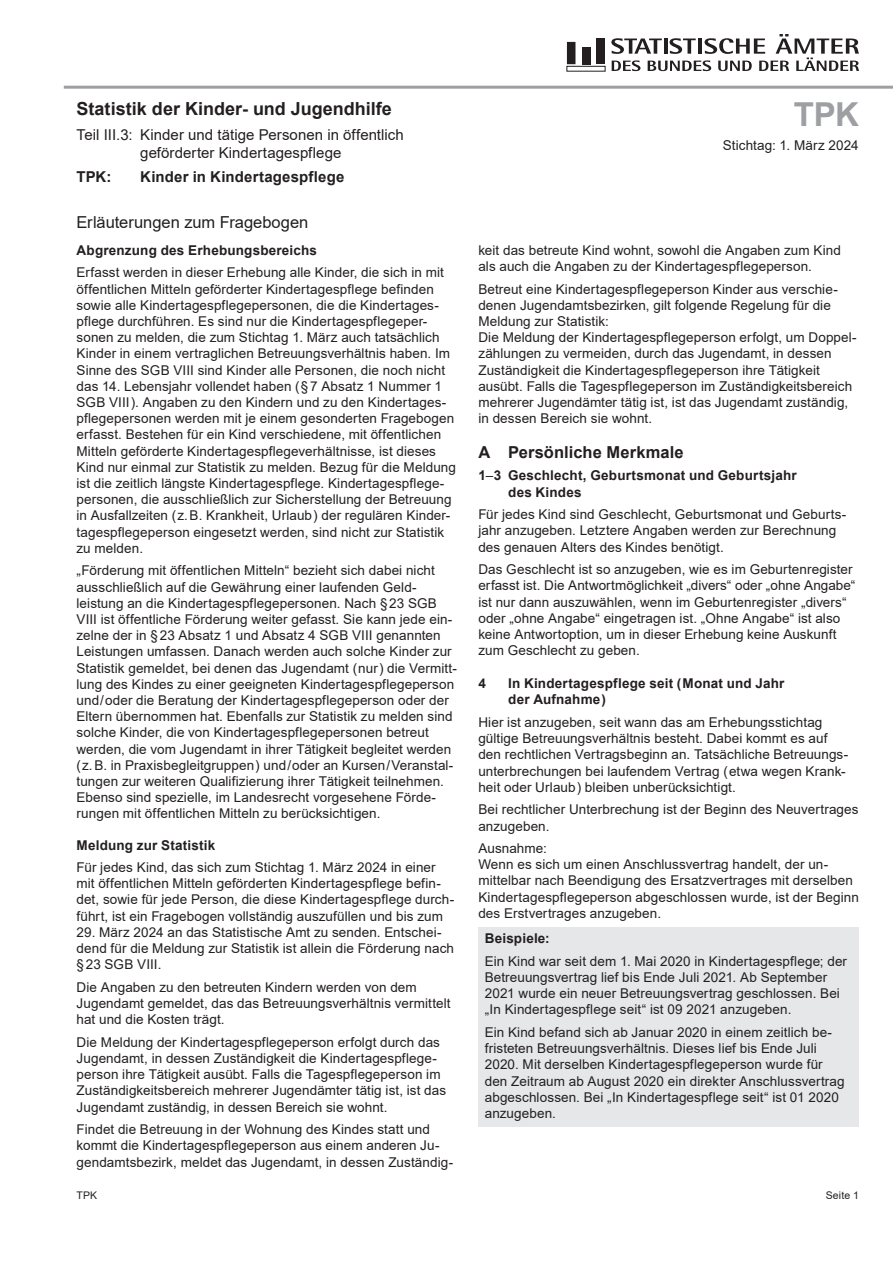
<style>
.page{position:relative;width:893px;height:1263px;background:#fff}
.page>*{position:absolute;margin:0;border:0;box-sizing:border-box;transform-origin:0 0}
.t1{font:700 33px "Arial";color:#9d9fa2}
.t2{font:700 18px "Arial";color:#231f20}
.t3{font:16.5px "Arial";color:#231f20}
.t4{font:700 16.5px "Arial";letter-spacing:.005em;color:#231f20}
.t5{font:15px/18px "Arial";letter-spacing:.005em;color:#231f20;text-align:center}
.t6{font:700 15px "Arial";letter-spacing:.01em;color:#231f20}
.t7{font:13.5px/16.2px "Arial";letter-spacing:.005em;color:#231f20}
.t8{font:700 13.5px/16.2px "Arial";letter-spacing:.015em;color:#231f20}
.t9{font:10.5px "Arial";letter-spacing:.015em;color:#231f20}
.s1{font-weight:400}
</style>
<div class="page">
<div style="left:566px;top:66px;width:39px;height:5px;border:1px solid #231f20"></div>
<div style="left:597px;top:39px;width:8px;height:25px;background:#231f20"></div>
<div style="left:567px;top:42px;width:8px;height:22px;background:#231f20"></div>
<div style="left:582px;top:47px;width:8px;height:17px;background:#231f20"></div>
<svg style="left:611px;top:34px;width:248px;height:37px"></svg>
<div style="left:478px;top:927px;width:381px;height:200px;background:#e6e7e9"></div>
<hr style="left:64px;top:86px;width:829px;height:3px;background:#9d9fa2">
<h2 class="t2" style="left:77px;top:96px;width:317px">Statistik der Kinder- und Jugendhilfe</h2>
<p class="t5" style="left:77px;top:125px;width:329px">Teil III.3: Kinder und tätige Personen in öffentlich geförderter Kindertagespflege</p>
<p class="t6" style="left:77px;top:166px;width:36px">TPK:</p>
<p class="t6" style="left:140px;top:166px;width:206px">Kinder in Kindertagespflege</p>
<p class="t3" style="left:77px;top:211px;width:233px">Erläuterungen zum Fragebogen</p>
<p class="t8" style="left:77px;top:242px;width:242px">Abgrenzung des Erhebungsbereichs</p>
<p class="t7" style="left:77px;top:264px;width:381px">Erfasst werden in dieser Erhebung alle Kinder, die sich in mit öffentlichen Mitteln geförderter Kindertagespflege befinden sowie alle Kindertagespflegepersonen, die die Kindertages&shy;pflege durchführen. Es sind nur die Kindertagespflegeper&shy;sonen zu melden, die zum Stichtag 1. März auch tatsächlich Kinder in einem vertraglichen Betreuungsverhältnis haben. Im Sinne des SGB VIII sind Kinder alle Personen, die noch nicht das 14. Lebensjahr vollendet haben ( §7 Absatz 1 Nummer 1<br>SGB VIII ). Angaben zu den Kindern und zu den Kindertages&shy;pflegepersonen werden mit je einem gesonderten Fragebogen erfasst. Bestehen für ein Kind verschiedene, mit öffentlichen Mitteln geförderte Kindertagespflegeverhältnisse, ist dieses Kind nur einmal zur Statistik zu melden. Bezug für die Meldung ist die zeitlich längste Kindertagespflege. Kindertagespflege&shy;personen, die ausschließlich zur Sicherstellung der Betreuung in Ausfallzeiten ( z.B. Krankheit, Urlaub ) der regulären Kinder&shy;tagespflegeperson eingesetzt werden, sind nicht zur Statistik zu melden.</p>
<p class="t7" style="left:77px;top:562px;width:382px">„Förderung mit öffentlichen Mitteln“ bezieht sich dabei nicht ausschließlich auf die Gewährung einer laufenden Geld&shy;leistung an die Kindertagespflegepersonen. Nach §23 SGB VIII ist öffentliche Förderung weiter gefasst. Sie kann jede ein&shy;zelne der in §23 Absatz 1 und Absatz 4 SGB VIII genannten Leistungen umfassen. Danach werden auch solche Kinder zur Statistik gemeldet, bei denen das Jugendamt ( nur ) die Vermitt&shy;lung des Kindes zu einer geeigneten Kindertagespflegeperson und / oder die Beratung der Kindertagespflegeperson oder der Eltern übernommen hat. Ebenfalls zur Statistik zu melden sind solche Kinder, die von Kindertagespflegepersonen betreut werden, die vom Jugendamt in ihrer Tätigkeit begleitet werden ( z.B. in Praxisbegleitgruppen ) und / oder an Kursen / Veranstal&shy;tungen zur weiteren Qualifizierung ihrer Tätigkeit teilnehmen.<br>Ebenso sind spezielle, im Landesrecht vorgesehene Förde&shy;rungen mit öffentlichen Mitteln zu berücksichtigen.</p>
<p class="t8" style="left:77px;top:837px;width:140px">Meldung zur Statistik</p>
<p class="t7" style="left:77px;top:859px;width:379px">Für jedes Kind, das sich zum Stichtag 1. März 2024 in einer mit öffentlichen Mitteln geförderten Kindertagespflege befin&shy;det, sowie für jede Person, die diese Kindertagespflege durch&shy;führt, ist ein Fragebogen vollständig auszufüllen und bis zum</p>
<p class="t7" style="left:77px;top:924px;width:379px">29. März 2024 an das Statistische Amt zu senden. Entschei&shy;dend für die Meldung zur Statistik ist allein die Förderung nach §23 SGB VIII.</p>
<p class="t7" style="left:77px;top:979px;width:375px">Die Angaben zu den betreuten Kindern werden von dem<br>Jugendamt gemeldet, das das Betreuungsverhältnis vermittelt hat und die Kosten trägt.</p>
<p class="t7" style="left:77px;top:1034px;width:371px">Die Meldung der Kindertagespflegeperson erfolgt durch das Jugendamt, in dessen Zuständigkeit die Kindertagespflege&shy;person ihre Tätigkeit ausübt. Falls die Tagespflegeperson im Zuständigkeitsbereich mehrerer Jugendämter tätig ist, ist das Jugendamt zuständig, in dessen Bereich sie wohnt.</p>
<p class="t7" style="left:77px;top:1121px;width:378px">Findet die Betreuung in der Wohnung des Kindes statt und kommt die Kindertagespflegeperson aus einem anderen Ju&shy;gendamtsbezirk, meldet das Jugendamt, in dessen Zuständig-</p>
<h1 class="t1" style="left:794px;top:91px;width:67px">TPK</h1>
<p class="t7" style="left:723px;top:137px;width:138px">Stichtag: 1. März 2024</p>
<p class="t7" style="left:478px;top:242px;width:364px">keit das betreute Kind wohnt, sowohl die Angaben zum Kind als auch die Angaben zu der Kindertagespflegeperson.</p>
<p class="t7" style="left:478px;top:281px;width:379px">Betreut eine Kindertagespflegeperson Kinder aus verschie&shy;denen Jugendamtsbezirken, gilt folgende Regelung für die Meldung zur Statistik:<br>Die Meldung der Kindertagespflegeperson erfolgt, um Doppel&shy;zählungen zu vermeiden, durch das Jugendamt, in dessen Zuständigkeit die Kindertagespflegeperson ihre Tätigkeit ausübt. Falls die Tagespflegeperson im Zuständigkeitsbereich mehrerer Jugendämter tätig ist, ist das Jugendamt zuständig, in dessen Bereich sie wohnt.</p>
<p class="t4" style="left:478px;top:440px;width:207px">A Persönliche Merkmale</p>
<p class="t8" style="left:508px;top:468px;width:290px;text-indent:-30px">1<span class="s1">–</span>3 Geschlecht, Geburtsmonat und Geburtsjahr des Kindes</p>
<p class="t7" style="left:478px;top:506px;width:369px">Für jedes Kind sind Geschlecht, Geburtsmonat und Geburts&shy;jahr anzugeben. Letztere Angaben werden zur Berechnung des genauen Alters des Kindes benötigt.</p>
<p class="t7" style="left:478px;top:561px;width:379px">Das Geschlecht ist so anzugeben, wie es im Geburtenregister erfasst ist. Die Antwortmöglichkeit „divers“ oder „ohne Angabe“ ist nur dann auszuwählen, wenn im Geburtenregister „divers“ oder „ohne Angabe“ eingetragen ist. „Ohne Angabe“ ist also keine Antwortoption, um in dieser Erhebung keine Auskunft zum Geschlecht zu geben.</p>
<p class="t8" style="left:478px;top:675px;width:9px">4</p>
<p class="t8" style="left:508px;top:675px;width:278px">In Kindertagespflege seit ( Monat und Jahr der Aufnahme )</p>
<p class="t7" style="left:478px;top:714px;width:371px">Hier ist anzugeben, seit wann das am Erhebungsstichtag gültige Betreuungsverhältnis besteht. Dabei kommt es auf den rechtlichen Vertragsbeginn an. Tatsächliche Betreuungs&shy;unterbrechungen bei laufendem Vertrag ( etwa wegen Krank&shy;heit oder Urlaub ) bleiben unberücksichtigt.</p>
<p class="t7" style="left:478px;top:801px;width:382px">Bei rechtlicher Unterbrechung ist der Beginn des Neuvertrages anzugeben.</p>
<p class="t7" style="left:478px;top:840px;width:382px">Ausnahme:<br>Wenn es sich um einen Anschlussvertrag handelt, der un&shy;mittelbar nach Beendigung des Ersatzvertrages mit derselben Kindertagespflegeperson abgeschlossen wurde, ist der Beginn des Erstvertrages anzugeben.</p>
<p class="t8" style="left:485px;top:930px;width:67px">Beispiele:</p>
<p class="t7" style="left:485px;top:953px;width:364px">Ein Kind war seit dem 1. Mai 2020 in Kindertagespflege; der Betreuungsvertrag lief bis Ende Juli 2021. Ab September 2021 wurde ein neuer Betreuungsvertrag geschlossen. Bei „In Kindertagespflege seit“ ist 09 2021 anzugeben.</p>
<p class="t7" style="left:485px;top:1024px;width:361px">Ein Kind befand sich ab Januar 2020 in einem zeitlich be&shy;fristeten Betreuungsverhältnis. Dieses lief bis Ende Juli 2020. Mit derselben Kindertagespflegeperson wurde für den Zeitraum ab August 2020 ein direkter Anschlussvertrag abgeschlossen. Bei „In Kindertagespflege seit“ ist 01 2020 anzugeben.</p>
<p class="t9" style="left:77px;top:1188px;width:22px">TPK</p>
<p class="t9" style="left:826px;top:1188px;width:35px">Seite 1</p>
</div>
